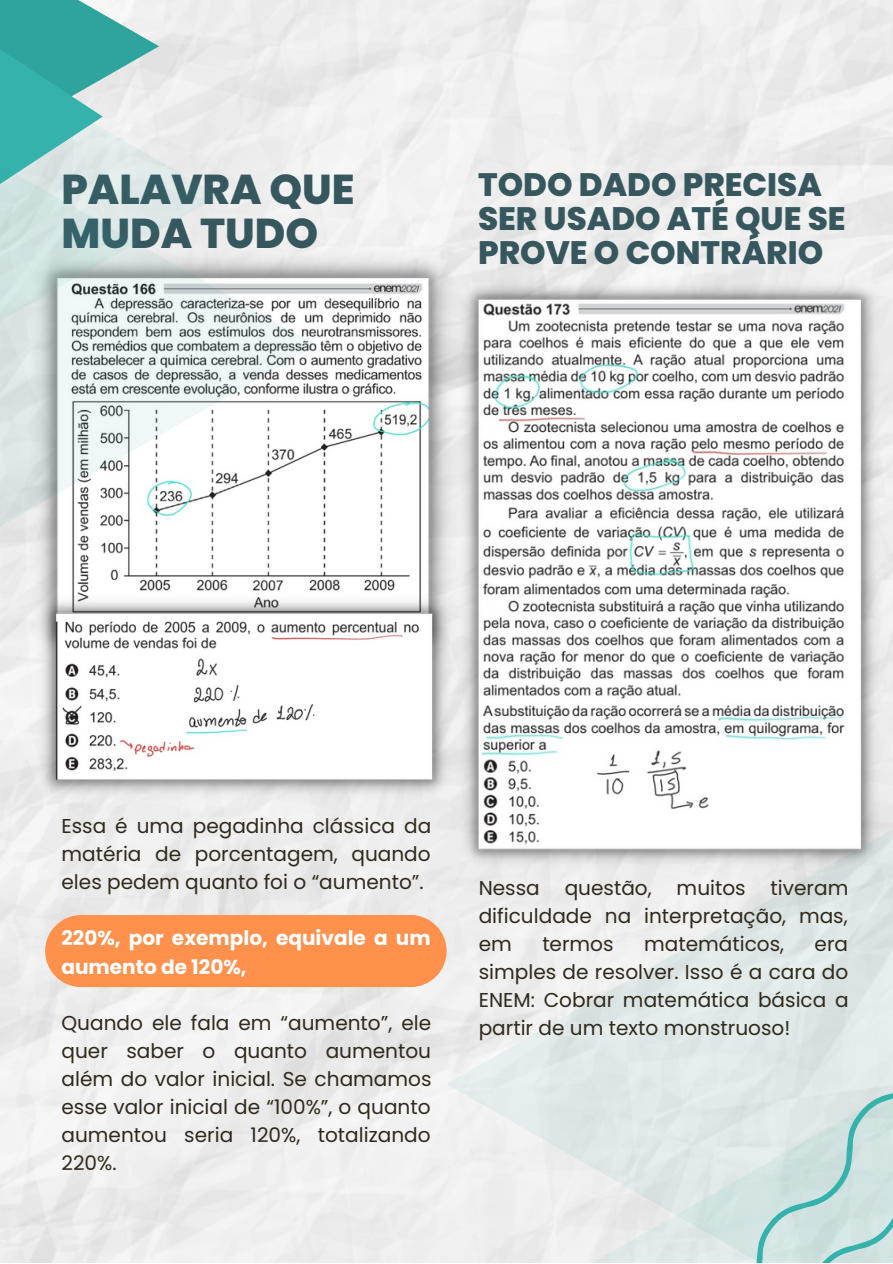
<style>
.page{position:relative;width:893px;height:1264px;background:#fff}
.page>*{position:absolute;margin:0;border:0;box-sizing:border-box;transform-origin:0 0}
.t1{font:800 41.7px/43.8px "Poppins";color:#37575f}
.t2{font:800 32.4px/34.2px "Poppins";color:#37575f}
.t3{font:20.1px/28px "Poppins";color:#302a1d;text-align:justify}
.t4{font:700 20.1px/28px "Poppins";color:#fbffff}
</style>
<div class="page">
<img style="left:0;top:0;width:892px;height:1262px">
<img style="left:0;top:206px;width:502px;height:499px">
<img style="left:36px;top:591px;width:415px;height:211px">
<div style="left:45px;top:915px;width:401px;height:72px;background:#ff914d;border-radius:36px"></div>
<svg style="left:446px;top:694px;width:446px;height:568px;fill:#ededed"></svg>
<svg style="left:587px;top:875px;width:305px;height:387px;background:#e2e8e8"></svg>
<svg style="left:679px;top:1057px;width:213px;height:205px;background:#d2e3e2"></svg>
<img style="left:458px;top:278px;width:421px;height:592px">
<svg style="left:0;top:79px;width:317px;height:533px"></svg>
<svg style="left:0;top:0;width:220px;height:462px;background:#bdd7d6"></svg>
<h1 class="t1" style="left:61px;top:168px;width:295px">PALAVRA QUE<br>MUDA TUDO</h1>
<h2 class="t2" style="left:478px;top:167px;width:369px">TODO DADO PRECISA<br>SER USADO ATÉ QUE SE<br>PROVE O CONTRÁRIO</h2>
<p class="t3" style="left:61px;top:812px;width:371px">Essa é uma pegadinha clássica da matéria de porcentagem, quando eles pedem quanto foi o “aumento”.</p>
<p class="t4" style="left:61px;top:924px;width:370px">220%, por exemplo, equivale a um aumento de 120%,</p>
<p class="t3" style="left:61px;top:1008px;width:371px">Quando ele fala em “aumento”, ele quer saber o quanto aumentou além do valor inicial. Se chamamos esse valor inicial de “100%”, o quanto aumentou seria 120%, totalizando 220%.</p>
<p class="t3" style="left:478px;top:873px;width:371px">Nessa questão, muitos tiveram dificuldade na interpretação, mas, em</p>
<p class="t3" style="left:542px;top:930px;width:73px">termos</p>
<p class="t3" style="left:644px;top:930px;width:141px">matemáticos,</p>
<p class="t3" style="left:478px;top:930px;width:371px;text-indent:336px">era simples de resolver. Isso é a cara do ENEM: Cobrar matemática básica a partir de um texto monstruoso!</p>
</div>
